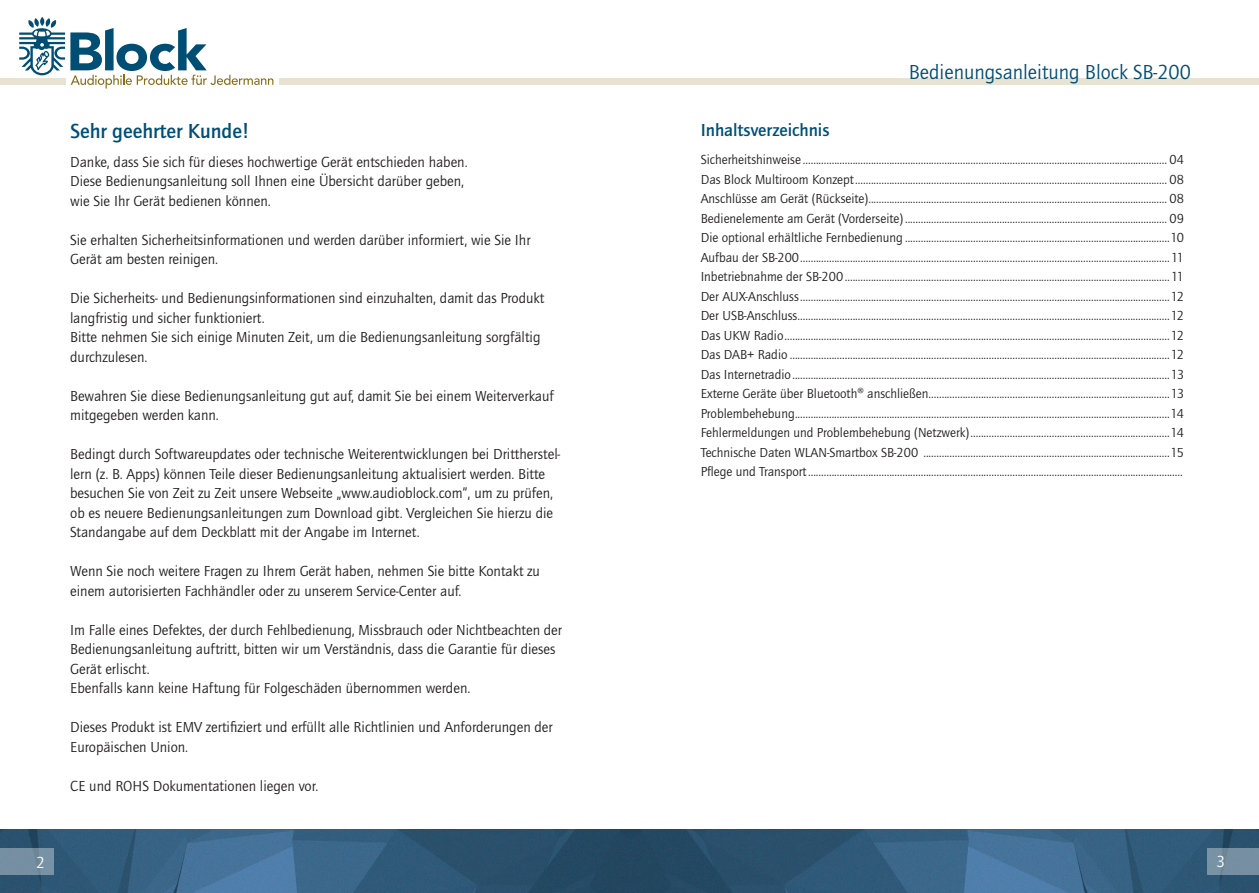
<style>
.page{position:relative;width:1259px;height:893px;background:#fff}
.page>*{position:absolute;margin:0;border:0;box-sizing:border-box;transform-origin:0 0}
.t1{font:21px "Quay Sans ITC Std";color:#014e75}
.t2{font:500 21px "Quay Sans ITC Std";color:#014e75}
.t3{font:500 18px "Quay Sans ITC Std";color:#014e75}
.t4{font:16.5px "Quay Sans ITC Std";color:#fff}
.t5{font:15px/19.5px "Quay Sans ITC Std";color:#231f20}
.t6{font:13.5px/19.5px "Quay Sans ITC Std";color:#231f20;text-align:justify}
</style>
<div class="page">
<img style="left:0;top:829px;width:1259px;height:64px">
<svg style="left:0;top:848px;width:54px;height:27px"></svg>
<svg style="left:1206px;top:848px;width:53px;height:27px"></svg>
<svg style="left:19px;top:17px;width:254px;height:72px"></svg>
<div style="left:279px;top:78px;width:980px;height:7px;background:#e8e2d2"></div>
<div style="left:0;top:78px;width:65px;height:7px;background:#e8e2d2"></div>
<h1 class="t2" style="left:70px;top:119px;width:181px">Sehr geehrter Kunde!</h1>
<p class="t5" style="left:70px;top:152px;width:399px">Danke, dass Sie sich für dieses hochwertige Gerät entschieden haben.<br>Diese Bedienungsanleitung soll Ihnen eine Übersicht darüber geben, wie Sie Ihr Gerät bedienen können.</p>
<p class="t5" style="left:70px;top:230px;width:462px">Sie erhalten Sicherheitsinformationen und werden darüber informiert, wie Sie Ihr<br>Gerät am besten reinigen.</p>
<p class="t5" style="left:70px;top:289px;width:476px">Die Sicherheits- und Bedienungsinformationen sind einzuhalten, damit das Produkt langfristig und sicher funktioniert.<br>Bitte nehmen Sie sich einige Minuten Zeit, um die Bedienungsanleitung sorgfältig durchzulesen.</p>
<p class="t5" style="left:70px;top:386px;width:485px">Bewahren Sie diese Bedienungsanleitung gut auf, damit Sie bei einem Weiterverkauf mitgegeben werden kann.</p>
<p class="t5" style="left:70px;top:445px;width:491px">Bedingt durch Softwareupdates oder technische Weiterentwicklungen bei Drittherstel&shy;lern (z. B. Apps) können Teile dieser Bedienungsanleitung aktualisiert werden. Bitte besuchen Sie von Zeit zu Zeit unsere Webseite „www.audioblock.com“, um zu prüfen, ob es neuere Bedienungsanleitungen zum Download gibt. Vergleichen Sie hierzu die Standangabe auf dem Deckblatt mit der Angabe im Internet.</p>
<p class="t5" style="left:70px;top:562px;width:471px">Wenn Sie noch weitere Fragen zu Ihrem Gerät haben, nehmen Sie bitte Kontakt zu einem autorisierten Fachhändler oder zu unserem Service-Center auf.</p>
<p class="t5" style="left:70px;top:620px;width:493px">Im Falle eines Defektes, der durch Fehlbedienung, Missbrauch oder Nichtbeachten der Bedienungsanleitung auftritt, bitten wir um Verständnis, dass die Garantie für dieses Gerät erlischt.<br>Ebenfalls kann keine Haftung für Folgeschäden übernommen werden.</p>
<p class="t5" style="left:70px;top:718px;width:484px">Dieses Produkt ist EMV zertifiziert und erfüllt alle Richtlinien und Anforderungen der<br>Europäischen Union.</p>
<p class="t5" style="left:70px;top:776px;width:250px">CE und ROHS Dokumentationen liegen vor.</p>
<h1 class="t1" style="left:908px;top:60px;width:284px">Bedienungsanleitung Block SB-200</h1>
<h2 class="t3" style="left:701px;top:120px;width:130px">Inhaltsverzeichnis</h2>
<p class="t6" style="left:700px;top:150px;width:485px">Sicherheitshinweise ........................................................................................................................................... 04<br>Das Block Multiroom Konzept....................................................................................................................... 08<br>Anschlüsse am Gerät (Rückseite).................................................................................................................. 08<br>Bedienelemente am Gerät (Vorderseite).................................................................................................... 09<br>Die optional erhältliche Fernbedienung .....................................................................................................10<br>Aufbau der SB-200.............................................................................................................................................11<br>Inbetriebnahme der SB-200............................................................................................................................11<br>Der AUX-Anschluss.............................................................................................................................................12<br>Der USB-Anschluss..............................................................................................................................................12<br>Das UKW Radio...................................................................................................................................................12<br>Das DAB+ Radio .................................................................................................................................................12<br>Das Internetradio................................................................................................................................................13<br>Externe Geräte über Bluetooth® anschließen............................................................................................13<br>Problembehebung...............................................................................................................................................14<br>Fehlermeldungen und Problembehebung (Netzwerk)............................................................................14<br>Technische Daten WLAN-Smartbox SB-200 ..............................................................................................15<br>Pflege und Transport...............................................................................................................................................</p>
<p class="t4" style="left:36px;top:852px;width:10px">2</p>
<p class="t4" style="left:1216px;top:852px;width:10px">3</p>
</div>
